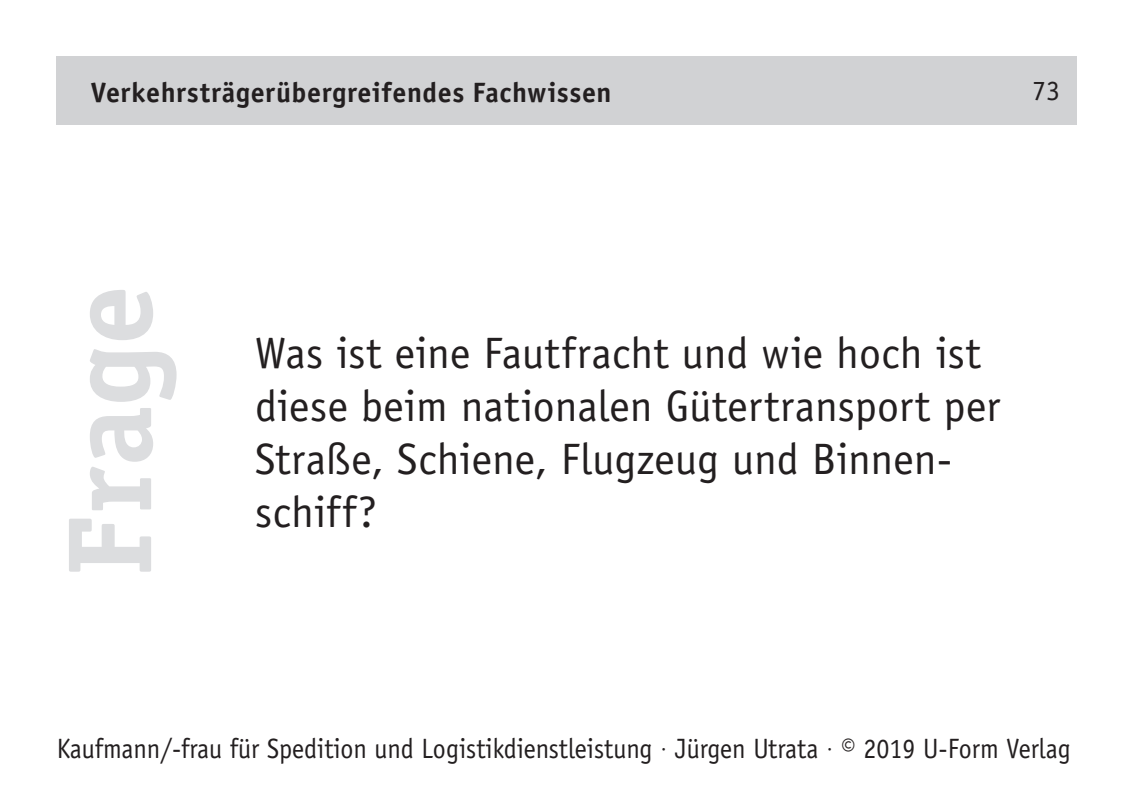
<style>
.page{position:relative;width:1134px;height:794px;background:#fff}
.page>*{position:absolute;margin:0;border:0;box-sizing:border-box;transform-origin:0 0}
.t1{font:700 120px "Officina Serif";color:#dcdddf}
.t2{font:44px/52.8px "Officina Sans";color:#231f20}
.t3{font:28px "Officina Sans";color:#231f20;scale:.93 1}
.t4{font:700 28px "Officina Sans";letter-spacing:.02em;color:#231f20}
.t5{font:28px "Officina Sans";color:#231f20}
.s1{font-family:"Frutiger";font-weight:300}
</style>
<div class="page">
<div style="left:57px;top:57px;width:1020px;height:68px;background:#d1d2d4"></div>
<p class="t4" style="left:91px;top:75px;width:522px">Verkehrsträgerübergreifendes Fachwissen</p>
<p class="t5" style="left:1032px;top:74px;width:29px">73</p>
<h1 class="t1" style="left:35px;top:576px;width:292px;rotate:-90deg">Frage</h1>
<p class="t2" style="left:255px;top:327px;width:747px">Was ist eine Fautfracht und wie hoch ist diese beim nationalen Gütertransport per<br>Straße, Schiene, Flugzeug und Binnen&shy;schiff?</p>
<p class="t3" style="left:57px;top:732px;width:1092px">Kaufmann/-frau für Spedition und Logistikdienstleistung <span class="s1">·</span> Jürgen Utrata <span class="s1">·</span> © 2019 U-Form Verlag</p>
</div>
